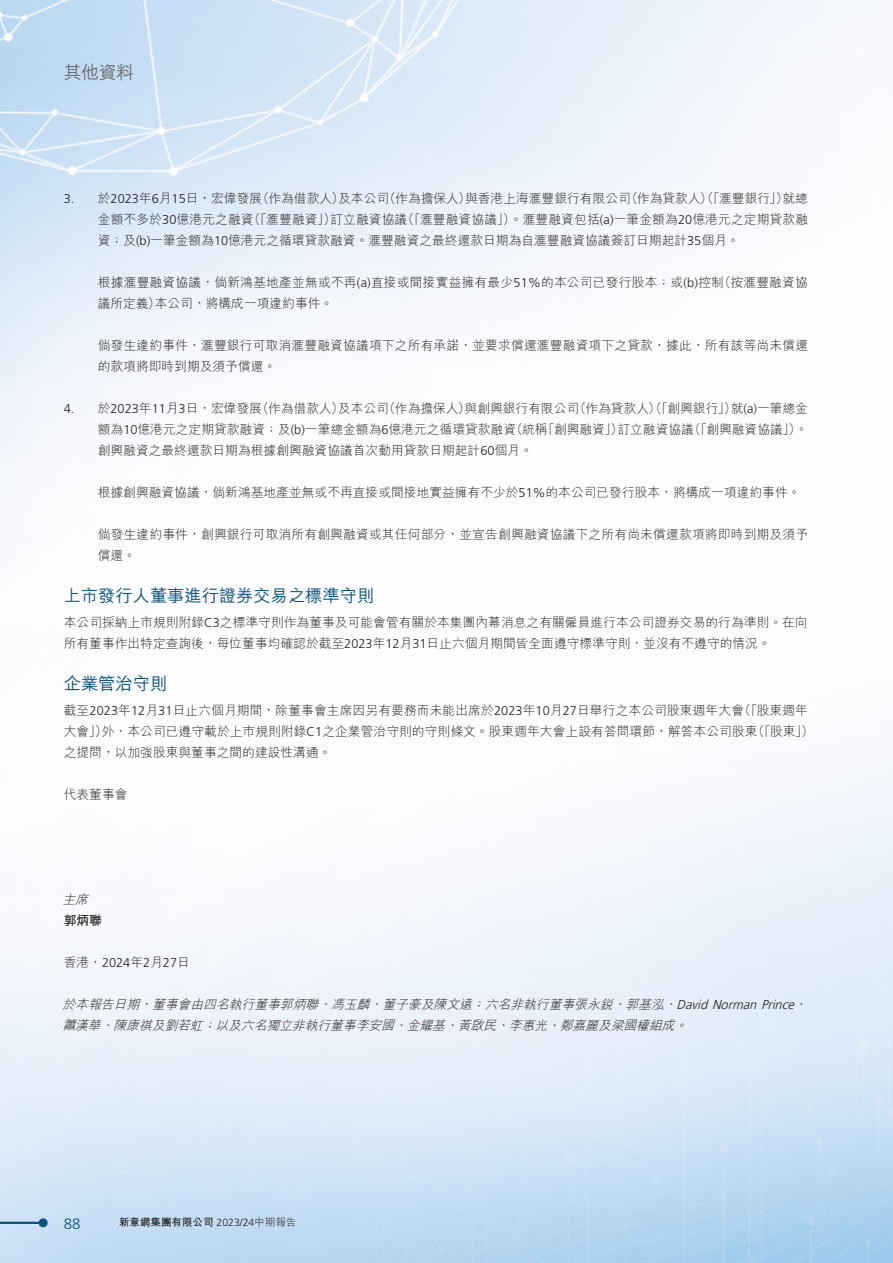
<style>
.page{position:relative;width:893px;height:1263px;background:#fff}
.page>*{position:absolute;margin:0;border:0;box-sizing:border-box;transform-origin:0 0}
.t1{font:500 18px "M Hei HK";color:#6c6d70}
.t2{font:500 17.25px "M Hei HK";color:#0a547d}
.t3{font:300 15px "Frutiger LT Std";color:#0a547d}
.t4{font:300 12.75px/21px "M Hei HK";color:#231f20}
.t5{font:italic 300 12.75px/21px "M Hei HK";color:#231f20}
.t6{font:300 12.75px "Frutiger LT Std";color:#231f20}
.t7{font:700 12.75px "M Hei HK";color:#231f20}
.t8{font:700 10.5px "M Hei HK";color:#231f20}
.s1{font-family:"Frutiger LT Std"}
.s2{font-family:"M Hei HK"}
.s3{font-family:"Frutiger LT Std";font-weight:300}
.s4{font-weight:300}
</style>
<div class="page">
<hr style="left:0;top:1222px;width:43px;height:2px;background:#0a547d">
<div style="left:39px;top:1218px;width:9px;height:9px;background:#0a547d;border-radius:50%"></div>
<h1 class="t1" style="left:64px;top:59px;width:72px">其他資料</h1>
<p class="t4" style="left:98px;top:187px;width:712px;text-align:justify;text-indent:-34px"><span class="s1">3.</span> 於<span class="s1">2023</span>年<span class="s1">6</span>月<span class="s1">15</span>日，宏偉發展（作為借款人）及本公司（作為擔保人）與香港上海滙豐銀行有限公司（作為貸款人）（「滙豐銀行」）就總金額不多於<span class="s1">30</span>億港元之融資（「滙豐融資」）訂立融資協議（「滙豐融資協議」）。滙豐融資包括<span class="s1">(a)</span>一筆金額為<span class="s1">20</span>億港元之定期貸款融資；及<span class="s1">(b)</span>一筆金額為<span class="s1">10</span>億港元之循環貸款融資。滙豐融資之最終還款日期為自滙豐融資協議簽訂日期起計<span class="s1">35</span>個月。</p>
<p class="t4" style="left:98px;top:271px;width:712px">根據滙豐融資協議，倘新鴻基地產並無或不再<span class="s1">(a)</span>直接或間接實益擁有最少<span class="s1">51%</span>的本公司已發行股本；或<span class="s1">(b)</span>控制（按滙豐融資協議所定義）本公司，將構成一項違約事件。</p>
<p class="t4" style="left:98px;top:334px;width:712px">倘發生違約事件，滙豐銀行可取消滙豐融資協議項下之所有承諾，並要求償還滙豐融資項下之貸款，據此，所有該等尚未償還的款項將即時到期及須予償還。</p>
<p class="t4" style="left:98px;top:397px;width:712px;text-align:justify;text-indent:-34px"><span class="s1">4.</span> 於<span class="s1">2023</span>年<span class="s1">11</span>月<span class="s1">3</span>日，宏偉發展（作為借款人）及本公司（作為擔保人）與創興銀行有限公司（作為貸款人）（「創興銀行」）就<span class="s1">(a)</span>一筆總金額為<span class="s1">10</span>億港元之定期貸款融資；及<span class="s1">(b)</span>一筆總金額為<span class="s1">6</span>億港元之循環貸款融資（統稱「創興融資」）訂立融資協議（「創興融資協議」）。創興融資之最終還款日期為根據創興融資協議首次動用貸款日期起計<span class="s1">60</span>個月。</p>
<p class="t4" style="left:98px;top:481px;width:704px">根據創興融資協議，倘新鴻基地產並無或不再直接或間接地實益擁有不少於<span class="s1">51%</span>的本公司已發行股本，將構成一項違約事件。</p>
<p class="t4" style="left:98px;top:523px;width:712px">倘發生違約事件，創興銀行可取消所有創興融資或其任何部分，並宣告創興融資協議下之所有尚未償還款項將即時到期及須予償還。</p>
<h2 class="t2" style="left:64px;top:583px;width:312px">上市發行人董事進行證券交易之標準守則</h2>
<p class="t4" style="left:64px;top:611px;width:745px">本公司採納上市規則附錄<span class="s1">C3</span>之標準守則作為董事及可能會管有關於本集團內幕消息之有關僱員進行本公司證券交易的行為準則。在向所有董事作出特定查詢後，每位董事均確認於截至<span class="s1">2023</span>年<span class="s1">12</span>月<span class="s1">31</span>日止六個月期間皆全面遵守標準守則，並沒有不遵守的情況。</p>
<h2 class="t2" style="left:64px;top:671px;width:105px">企業管治守則</h2>
<p class="t4" style="left:64px;top:700px;width:751px">截至<span class="s1">2023</span>年<span class="s1">12</span>月<span class="s1">31</span>日止六個月期間，除董事會主席因另有要務而未能出席於<span class="s1">2023</span>年<span class="s1">10</span>月<span class="s1">27</span>日舉行之本公司股東週年大會（「股東週年大會」）外，本公司已遵守載於上巿規則附錄<span class="s1">C1</span>之企業管治守則的守則條文。股東週年大會上設有答問環節，解答本公司股東（「股東」）之提問，以加強股東與董事之間的建設性溝通。</p>
<p class="t4" style="left:64px;top:784px;width:65px">代表董事會</p>
<p class="t5" style="left:62px;top:889px;width:32px">主席</p>
<p class="t7" style="left:64px;top:911px;width:40px">郭炳聯</p>
<p class="t6" style="left:64px;top:956px;width:128px"><span class="s2">香港，</span>2024<span class="s2">年</span>2<span class="s2">月</span>27<span class="s2">日</span></p>
<p class="t5" style="left:62px;top:994px;width:750px">於本報告日期，董事會由四名執行董事郭炳聯、馮玉麟、董子豪及陳文遠；六名非執行董事張永銳、郭基泓、<span class="s1">David Norman Prince</span>、蕭漢華、陳康祺及劉若虹；以及六名獨立非執行董事李安國、金耀基、黃啟民、李惠光、鄭嘉麗及梁國權組成。</p>
<p class="t3" style="left:64px;top:1215px;width:18px">88</p>
<p class="t8" style="left:119px;top:1214px;width:179px">新意網集團有限公司 <span class="s3">2023/24</span><span class="s4">中期報告</span></p>
</div>
